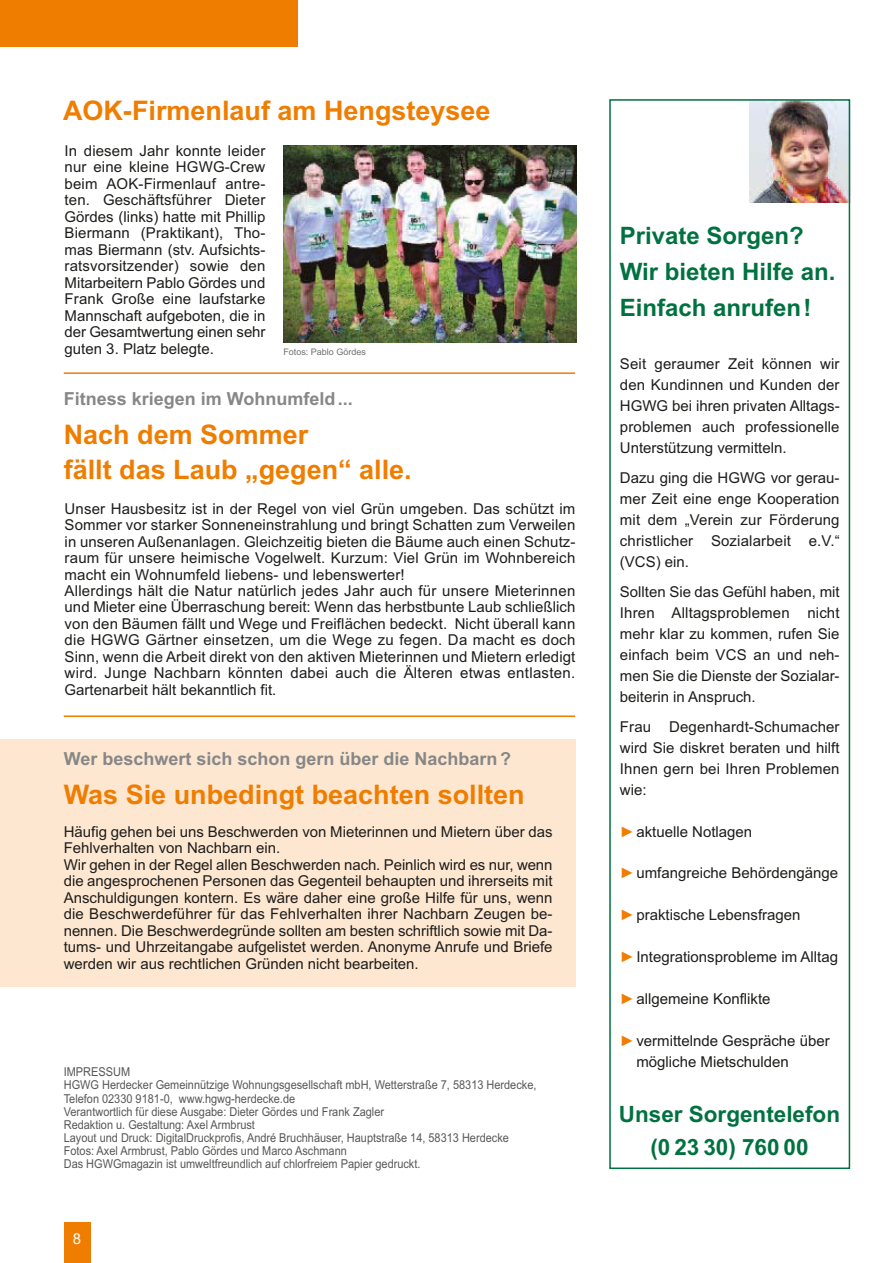
<style>
.page{position:relative;width:893px;height:1263px;background:#fff}
.page>*{position:absolute;margin:0;border:0;box-sizing:border-box;transform-origin:0 0}
.t1{font:700 27px/34.5px "Arial";color:#ef7d00}
.t2{font:700 24px/36px "Arial";color:#007140}
.t3{font:700 22.5px/33px "Arial";color:#007140;text-align:center}
.t4{font:700 18px "Arial";color:#878787}
.t5{font:15px/16.5px "Arial";color:#1d1d1b;text-align:justify}
.t6{font:15px "Arial";color:#fff}
.t7{font:12.3px/13.2px "Arial";color:#575756;scale:.89 1}
.t8{font:9px "Arial";color:#706f6f}
.s1{color:#ef7d00}
</style>
<div class="page">
<img style="left:750px;top:102px;width:97px;height:101px">
<div style="left:64px;top:1222px;width:27px;height:41px;background:#ef7d00"></div>
<div style="left:0;top:0;width:298px;height:47px;background:#ef7d00"></div>
<div style="left:0;top:739px;width:575px;height:248px;background:#fee7d1"></div>
<div style="left:609px;top:99px;width:241px;height:1070px;border:2px solid #007140"></div>
<img style="left:283px;top:146px;width:293px;height:196px">
<hr style="left:64px;top:372px;width:511px;height:2px;background:#ef7d00">
<hr style="left:64px;top:715px;width:511px;height:2px;background:#ef7d00">
<h1 class="t1" style="left:63px;top:96px;width:429px">AOK-Firmenlauf am Hengsteysee</h1>
<p class="t5" style="left:65px;top:144px;width:202px">In diesem Jahr konnte leider nur eine kleine HGWG-Crew beim AOK-Firmenlauf antre&shy;ten. Geschäftsführer Dieter Gördes (links) hatte mit Phillip Biermann (Praktikant), Tho&shy;mas Biermann (stv. Aufsichts&shy;ratsvorsitzender) sowie den Mitarbeitern Pablo Gördes und Frank Große eine laufstarke Mannschaft aufgeboten, die in der Gesamtwertung einen sehr guten 3. Platz belegte.</p>
<p class="t8" style="left:283px;top:348px;width:84px">Fotos: Pablo Gördes</p>
<p class="t4" style="left:64px;top:392px;width:290px">Fitness kriegen im Wohnumfeld...</p>
<h1 class="t1" style="left:64px;top:420px;width:349px">Nach dem Sommer<br>fällt das Laub „gegen“ alle.</h1>
<p class="t5" style="left:65px;top:501px;width:512px;text-align:left">Unser Hausbesitz ist in der Regel von viel Grün umgeben. Das schützt im Sommer vor starker Sonneneinstrahlung und bringt Schatten zum Verweilen in unseren Außenanlagen. Gleichzeitig bieten die Bäume auch einen Schutz&shy;raum für unsere heimische Vogelwelt. Kurzum: Viel Grün im Wohnbereich macht ein Wohnumfeld liebens- und lebenswerter!<br>Allerdings hält die Natur natürlich jedes Jahr auch für unsere Mieterinnen und Mieter eine Überraschung bereit: Wenn das herbstbunte Laub schließlich von den Bäumen fällt und Wege und Freiflächen bedeckt. Nicht überall kann die HGWG Gärtner einsetzen, um die Wege zu fegen. Da macht es doch Sinn, wenn die Arbeit direkt von den aktiven Mieterinnen und Mietern erledigt wird. Junge Nachbarn könnten dabei auch die Älteren etwas entlasten.<br>Gartenarbeit hält bekanntlich fit.</p>
<p class="t4" style="left:64px;top:752px;width:449px">Wer beschwert sich schon gern über die Nachbarn ?</p>
<h1 class="t1" style="left:64px;top:780px;width:462px">Was Sie unbedingt beachten sollten</h1>
<p class="t5" style="left:64px;top:825px;width:490px;text-align:left">Häufig gehen bei uns Beschwerden von Mieterinnen und Mietern über das Fehlverhalten von Nachbarn ein.<br>Wir gehen in der Regel allen Beschwerden nach. Peinlich wird es nur, wenn die angesprochenen Personen das Gegenteil behaupten und ihrerseits mit Anschuldigungen kontern. Es wäre daher eine große Hilfe für uns, wenn die Beschwerdeführer für das Fehlverhalten ihrer Nachbarn Zeugen be&shy;nennen. Die Beschwerdegründe sollten am besten schriftlich sowie mit Da&shy;tums- und Uhrzeitangabe aufgelistet werden. Anonyme Anrufe und Briefe werden wir aus rechtlichen Gründen nicht bearbeiten.</p>
<p class="t7" style="left:64px;top:1067px;width:533px">IMPRESSUM<br>HGWG Herdecker Gemeinnützige Wohnungsgesellschaft mbH, Wetterstraße 7, 58313 Herdecke, Telefon 02330 9181-0, www.hgwg-herdecke.de<br>Verantwortlich für diese Ausgabe: Dieter Gördes und Frank Zagler<br>Redaktion u. Gestaltung: Axel Armbrust<br>Layout und Druck: DigitalDruckprofis, André Bruchhäuser, Hauptstraße 14, 58313 Herdecke Fotos: Axel Armbrust, Pablo Gördes und Marco Aschmann<br>Das HGWGmagazin ist umweltfreundlich auf chlorfreiem Papier gedruckt.</p>
<p class="t6" style="left:73px;top:1233px;width:10px">8</p>
<h2 class="t2" style="left:620px;top:220px;width:217px">Private Sorgen?<br>Wir bieten Hilfe an.<br>Einfach anrufen!</h2>
<p class="t5" style="left:620px;top:354px;width:221px;line-height:21px">Seit geraumer Zeit können wir den Kundinnen und Kunden der HGWG bei ihren privaten Alltags - problemen auch pro fessionelle Unterstützung ver mitteln.</p>
<p class="t5" style="left:620px;top:468px;width:221px;line-height:21px">Dazu ging die HGWG vor gerau&shy;mer Zeit eine enge Kooperation mit dem „Verein zur Förderung christlicher Sozial arbeit e.V.“ (VCS) ein.</p>
<p class="t5" style="left:620px;top:582px;width:221px;line-height:21px">Sollten Sie das Gefühl haben, mit Ihren Alltagsproblemen nicht mehr klar zu kommen, rufen Sie einfach beim VCS an und neh&shy;men Sie die Dienste der Sozialar&shy;beiterin in Anspruch.</p>
<p class="t5" style="left:620px;top:717px;width:221px;line-height:21px">Frau Degenhardt-Schumacher wird Sie diskret beraten und hilft Ihnen gern bei Ihren Problemen wie:</p>
<p class="t5" style="left:620px;top:824px;width:134px"><span class="s1">►</span>aktuelle Notlagen</p>
<p class="t5" style="left:620px;top:866px;width:220px"><span class="s1">►</span>umfangreiche Behördengänge</p>
<p class="t5" style="left:620px;top:908px;width:182px"><span class="s1">►</span>praktische Lebensfragen</p>
<p class="t5" style="left:620px;top:950px;width:220px"><span class="s1">►</span>Integrationsprobleme im Alltag</p>
<p class="t5" style="left:620px;top:992px;width:152px"><span class="s1">►</span>allgemeine Konflikte</p>
<p class="t5" style="left:636px;top:1032px;width:195px;line-height:21px;text-indent:-16px"><span class="s1">►</span>vermittelnde Gespräche über mögliche Mietschulden</p>
<h3 class="t3" style="left:619px;top:1100px;width:223px">Unser Sorgentelefon (0 23 30) 760 00</h3>
</div>
